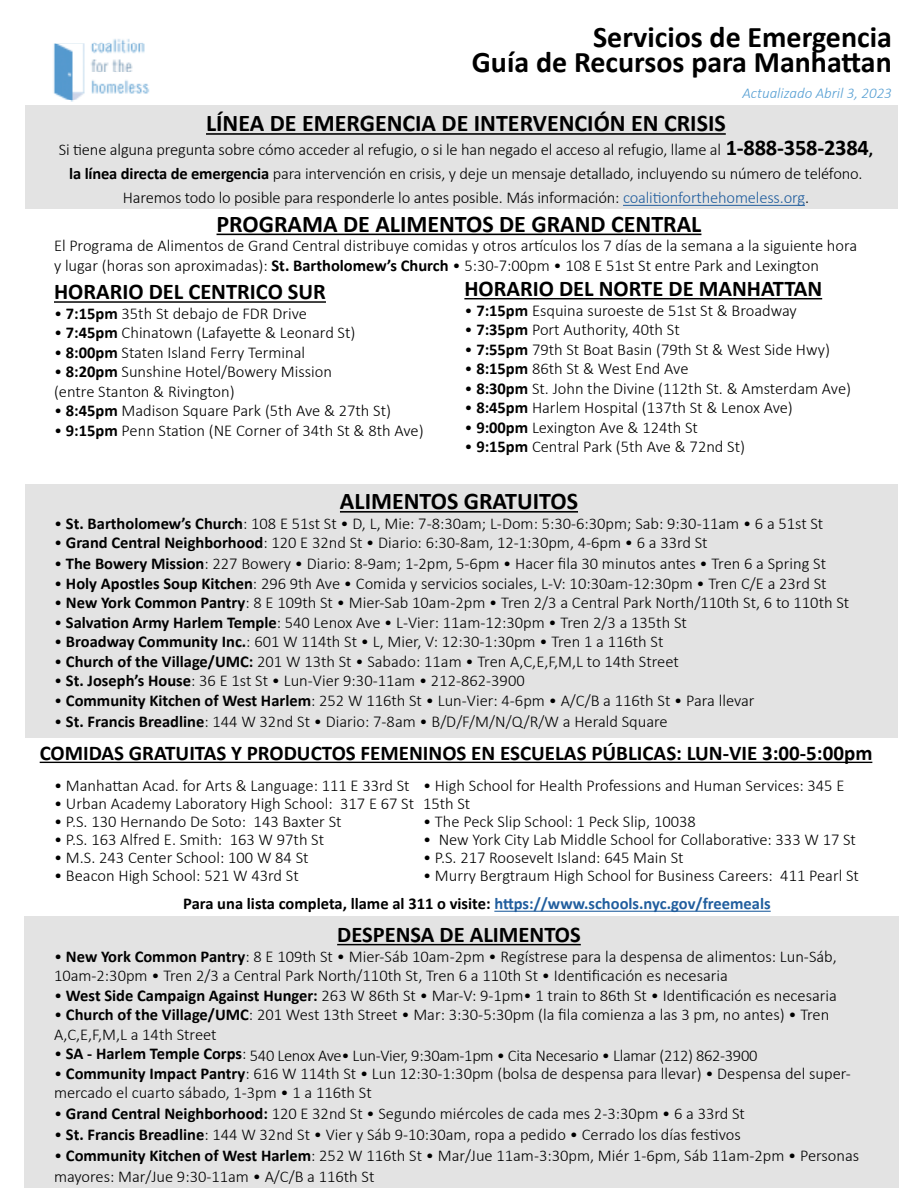
<style>
.page{position:relative;width:918px;height:1188px;background:#fff}
.page>*{position:absolute;margin:0;border:0;box-sizing:border-box;transform-origin:0 0}
.t1{font:700 30px/25.5px "Calibri";color:#000;text-align:right}
.t2{font:700 24px "Calibri";color:#000}
.t3{font:700 22.5px "Calibri";color:#000}
.t4{font:700 21px "Calibri";color:#000}
.t5{font:300 16.5px/19.5px "Calibri";color:#000}
.t6{font:300 16.5px "Calibri";letter-spacing:-.02em;color:#000}
.t7{font:italic 300 15px "Calibri";color:#569fd3}
.s1{font-weight:700;font-size:22.5px}
.s2{font-weight:700}
.s3{color:#215e9e}
.s4{font-weight:700;color:#215e9e}
</style>
<div class="page">
<div style="left:25px;top:105px;width:873px;height:104px;background:#e3e3e3"></div>
<hr style="left:206px;top:133px;width:520px;height:2px;background:#000">
<hr style="left:623px;top:205px;width:182px;height:1px;background:#215e9e">
<hr style="left:217px;top:234px;width:484px;height:1px;background:#000">
<hr style="left:40px;top:762px;width:832px;height:1px;background:#000">
<hr style="left:494px;top:911px;width:277px;height:1px;background:#215e9e">
<div style="left:25px;top:484px;width:873px;height:254px;background:#e3e3e3"></div>
<div style="left:24px;top:916px;width:875px;height:272px;background:#e3e3e3"></div>
<hr style="left:337px;top:944px;width:244px;height:1px;background:#000">
<hr style="left:340px;top:511px;width:238px;height:2px;background:#000">
<hr style="left:54px;top:301px;width:272px;height:2px;background:#000">
<hr style="left:464px;top:298px;width:358px;height:1px;background:#000">
<img style="left:53px;top:39px;width:97px;height:63px">
<h1 class="t1" style="left:472px;top:23px;width:422px">Servicios de Emergencia<br>Guía de Recursos para Manhattan</h1>
<p class="t7" style="left:742px;top:83px;width:151px">Actualizado Abril 3, 2023</p>
<h2 class="t2" style="left:206px;top:106px;width:521px">LÍNEA DE EMERGENCIA DE INTERVENCIÓN EN CRISIS</h2>
<p class="t5" style="left:59px;top:138px;width:816px;line-height:24px;text-align:center">Si tiene alguna pregunta sobre cómo acceder al refugio, o si le han negado el acceso al refugio, llame al <span class="s1">1-888-358-2384</span><span class="s2">, la línea directa de emergencia</span> para intervención en crisis, y deje un mensaje detallado, incluyendo su número de teléfono.<br>Haremos todo lo posible para responderle lo antes posible. Más información: <span class="s3">coalitionforthehomeless.org</span>.</p>
<h2 class="t2" style="left:217px;top:207px;width:486px">PROGRAMA DE ALIMENTOS DE GRAND CENTRAL</h2>
<p class="t5" style="left:54px;top:236px;width:805px">El Programa de Alimentos de Grand Central distribuye comidas y otros artículos los 7 días de la semana a la siguiente hora y lugar (horas son aproximadas): <span class="s2">St. Bartholomew’s Church</span> • 5:30-7:00pm • 108 E 51st St entre Park and Lexington</p>
<h3 class="t3" style="left:54px;top:276px;width:273px">HORARIO DEL CENTRICO SUR</h3>
<p class="t5" style="left:54px;top:304px;width:255px">• <span class="s2">7:15pm</span> 35th St debajo de FDR Drive</p>
<p class="t5" style="left:54px;top:323px;width:303px">• <span class="s2">7:45pm</span> Chinatown (Lafayette &amp; Leonard St)</p>
<p class="t5" style="left:54px;top:343px;width:253px">• <span class="s2">8:00pm</span> Staten Island Ferry Terminal</p>
<p class="t5" style="left:54px;top:362px;width:279px">• <span class="s2">8:20pm</span> Sunshine Hotel/Bowery Mission (entre Stanton &amp; Rivington)</p>
<p class="t5" style="left:54px;top:401px;width:339px">• <span class="s2">8:45pm</span> Madison Square Park (5th Ave &amp; 27th St)</p>
<p class="t5" style="left:54px;top:421px;width:371px">• <span class="s2">9:15pm</span> Penn Station (NE Corner of 34th St &amp; 8th Ave)</p>
<h3 class="t3" style="left:464px;top:273px;width:359px">HORARIO DEL NORTE DE MANHATTAN</h3>
<p class="t5" style="left:464px;top:300px;width:334px">• <span class="s2">7:15pm</span> Esquina suroeste de 51st St &amp; Broadway</p>
<p class="t5" style="left:464px;top:320px;width:217px">• <span class="s2">7:35pm</span> Port Authority, 40th St</p>
<p class="t5" style="left:464px;top:339px;width:367px">• <span class="s2">7:55pm</span> 79th St Boat Basin (79th St &amp; West Side Hwy)</p>
<p class="t5" style="left:464px;top:359px;width:226px">• <span class="s2">8:15pm</span> 86th St &amp; West End Ave</p>
<p class="t5" style="left:464px;top:378px;width:388px">• <span class="s2">8:30pm</span> St. John the Divine (112th St. &amp; Amsterdam Ave)</p>
<p class="t5" style="left:464px;top:398px;width:330px">• <span class="s2">8:45pm</span> Harlem Hospital (137th St &amp; Lenox Ave)</p>
<p class="t5" style="left:464px;top:417px;width:235px">• <span class="s2">9:00pm</span> Lexington Ave &amp; 124th St</p>
<p class="t5" style="left:464px;top:437px;width:282px">• <span class="s2">9:15pm</span> Central Park (5th Ave &amp; 72nd St)</p>
<h2 class="t2" style="left:340px;top:484px;width:240px">ALIMENTOS GRATUITOS</h2>
<p class="t5" style="left:54px;top:513px;width:771px">• <span class="s2">St. Bartholomew’s Church</span>: 108 E 51st St • D, L, Mie: 7-8:30am; L-Dom: 5:30-6:30pm; Sab: 9:30-11am • 6 a 51st St</p>
<p class="t5" style="left:54px;top:533px;width:655px">• <span class="s2">Grand Central Neighborhood</span>: 120 E 32nd St • Diario: 6:30-8am, 12-1:30pm, 4-6pm • 6 a 33rd St</p>
<p class="t5" style="left:54px;top:554px;width:774px">• <span class="s2">The Bowery Mission</span>: 227 Bowery • Diario: 8-9am; 1-2pm, 5-6pm • Hacer fila 30 minutos antes • Tren 6 a Spring St</p>
<p class="t5" style="left:54px;top:573px;width:774px">• <span class="s2">Holy Apostles Soup Kitchen</span>: 296 9th Ave • Comida y servicios sociales, L-V: 10:30am-12:30pm • Tren C/E a 23rd St</p>
<p class="t5" style="left:54px;top:593px;width:797px">• <span class="s2">New York Common Pantry</span>: 8 E 109th St • Mier-Sab 10am -2pm • Tren 2/3 a Central Park North/110th St, 6 to 110th St</p>
<p class="t5" style="left:54px;top:612px;width:634px">• <span class="s2">Salvation Army Harlem Temple</span>: 540 Lenox Ave • L-Vier: 11am-12:30pm • Tren 2/3 a 135th St</p>
<p class="t5" style="left:54px;top:632px;width:611px">• <span class="s2">Broadway Community Inc.</span>: 601 W 114th St • L, Mier, V: 12:30-1:30pm • Tren 1 a 116th St</p>
<p class="t5" style="left:54px;top:651px;width:626px">• <span class="s2">Church of the Village/UMC:</span> 201 W 13th St • Sabado: 11am • Tren A,C,E,F,M,L to 14th Street</p>
<p class="t5" style="left:54px;top:671px;width:472px">• <span class="s2">St. Joseph’s House</span>: 36 E 1st St • Lun-Vier 9:30-11am • 212-862-3900</p>
<p class="t5" style="left:54px;top:690px;width:702px">• <span class="s2">Community Kitchen of West Harlem</span>: 252 W 116th St • Lun-Vier: 4-6pm • A/C/B a 116th St • Para llevar</p>
<p class="t5" style="left:54px;top:711px;width:615px">• <span class="s2">St. Francis Breadline</span>: 144 W 32nd St • Diario: 7-8am • B/D/F/M/N/Q/R/W a Herald Square</p>
<p class="t4" style="left:40px;top:738px;width:834px">COMIDAS GRATUITAS Y PRODUCTOS FEMENINOS EN ESCUELAS PÚBLICAS: LUN-VIE 3:00-5:00pm</p>
<p class="t5" style="left:54px;top:776px;width:357px">• Manhattan Acad. for Arts &amp; Language: 111 E 33rd St</p>
<p class="t5" style="left:54px;top:794px;width:362px">• Urban Academy Laboratory High School: 317 E 67 St</p>
<p class="t5" style="left:54px;top:812px;width:289px">• P.S. 130 Hernando De Soto: 143 Baxter St</p>
<p class="t5" style="left:54px;top:830px;width:272px">• P.S. 163 Alfred E. Smith: 163 W 97th St</p>
<p class="t5" style="left:54px;top:848px;width:256px">• M.S. 243 Center School: 100 W 84 St</p>
<p class="t5" style="left:54px;top:866px;width:246px">• Beacon High School: 521 W 43rd St</p>
<p class="t5" style="left:423px;top:777px;width:423px;line-height:18px">• High School for Health Professions and Human Services: 345 E<br>15th St</p>
<p class="t5" style="left:423px;top:812px;width:274px">• The Peck Slip School: 1 Peck Slip, 10038</p>
<p class="t5" style="left:423px;top:830px;width:435px">• New York City Lab Middle School for Collaborative: 333 W 17 St</p>
<p class="t5" style="left:423px;top:848px;width:262px">• P.S. 217 Roosevelt Island: 645 Main St</p>
<p class="t5" style="left:183px;top:862px;width:677px;line-height:27.9px;text-indent:240px">• Murry Bergtraum High School for Business Careers: 411 Pearl St<br><span class="s2">Para una lista completa, llame al 311 o visite:</span> <span class="s4">https://www.schools.nyc.gov/freemeals</span></p>
<h3 class="t3" style="left:337px;top:919px;width:245px">DESPENSA DE ALIMENTOS</h3>
<p class="t5" style="left:54px;top:946px;width:784px">• <span class="s2">New York Common Pantry</span>: 8 E 109th St • Mier-Sáb 10am-2pm • Regístrese para la despensa de alimentos: Lun-Sáb,<br>10am-2:30pm • Tren 2/3 a Central Park North/110th St, Tren 6 a 110th St • Identificación es necesaria</p>
<p class="t5" style="left:54px;top:985px;width:784px">• <span class="s2">West Side Campaign Against Hunger:</span> 263 W 86th St • Mar-V: 9-1pm• 1 train to 86th St • Identificación es necesaria</p>
<p class="t5" style="left:54px;top:1005px;width:777px">• <span class="s2">Church of the Village/UMC</span>: 201 West 13th Street • Mar: 3:30-5:30pm (la fila comienza a las 3 pm, no antes) • Tren<br>A,C,E,F,M,L a 14th Street</p>
<p class="t6" style="left:54px;top:1045px;width:705px">• <span class="s2">SA - Harlem Temple Corps</span>: 540 Lenox Ave• Lun-Vier, 9:30am-1pm • Cita Necesario • Llamar (212) 862-3900</p>
<p class="t5" style="left:54px;top:1063px;width:798px">• <span class="s2">Community Impact Pantry</span>: 616 W 114th St • Lun 12:30-1:30pm (bolsa de despensa para llevar) • Despensa del super&shy;mercado el cuarto sábado, 1-3pm • 1 a 116th St</p>
<p class="t5" style="left:54px;top:1104px;width:693px">• <span class="s2">Grand Central Neighborhood:</span> 120 E 32nd St • Segundo miércoles de cada mes 2-3:30pm • 6 a 33rd St</p>
<p class="t5" style="left:54px;top:1125px;width:688px">• <span class="s2">St. Francis Breadline</span>: 144 W 32nd St • Vier y Sáb 9-10:30am, ropa a pedido • Cerrado los días festivos</p>
<p class="t5" style="left:54px;top:1145px;width:807px;line-height:21px">• <span class="s2">Community Kitchen of West Harlem</span>: 252 W 116th St • Mar/Jue 11am-3:30pm, Miér 1-6pm, Sáb 11am-2pm • Personas mayores: Mar/Jue 9:30-11am • A/C/B a 116th St</p>
</div>
